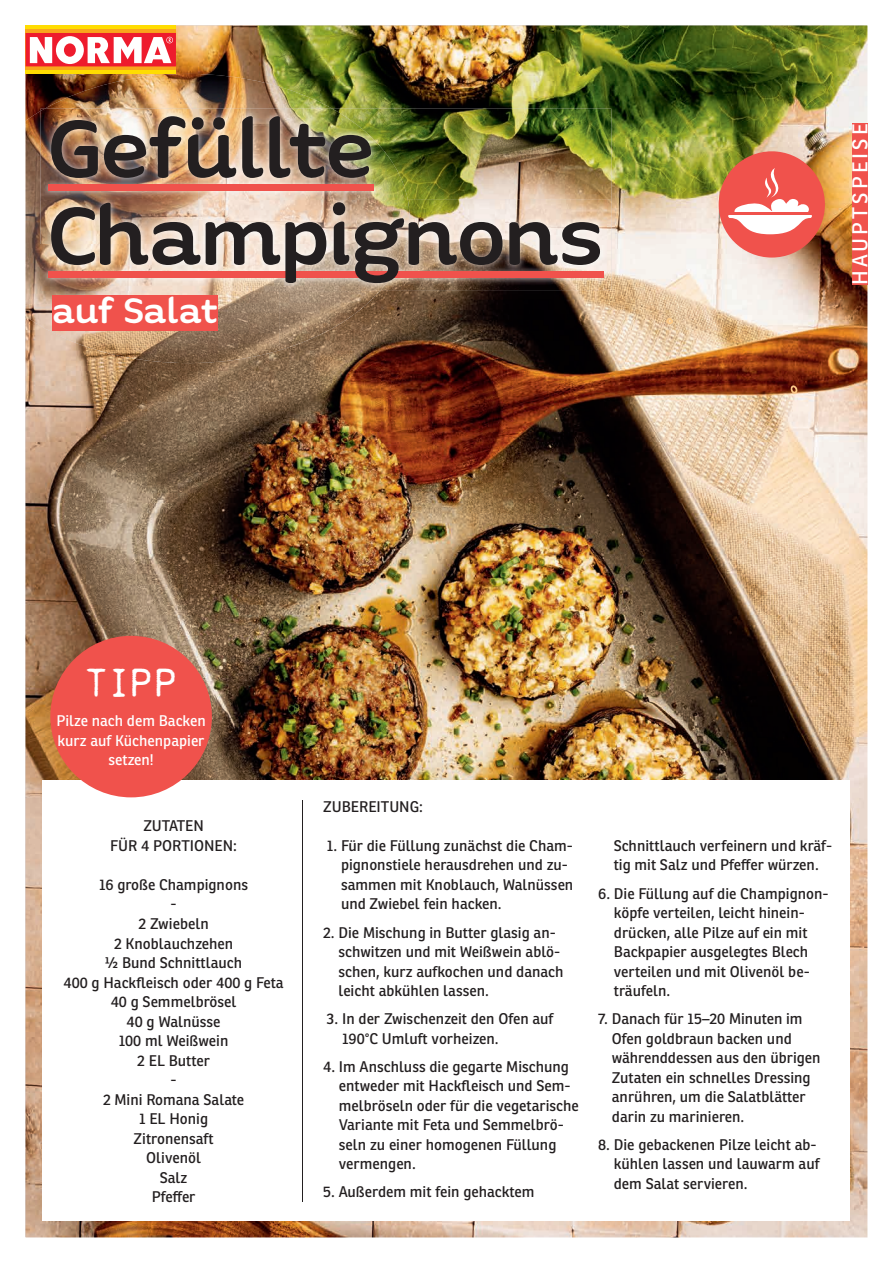
<style>
.page{position:relative;width:893px;height:1263px;background:#fff}
.page>*{position:absolute;margin:0;border:0;box-sizing:border-box;transform-origin:0 0}
.t1{font:500 90px/87px "Quenda";letter-spacing:-.015em;color:#231f20}
.t2{font:500 39px "Quenda";letter-spacing:-.015em;color:#fff}
.t3{font:37.5px "Chainprinter";color:#fff}
.t4{font:21px "Ronnia";letter-spacing:.15em;color:#fff}
.t5{font:15px/19.5px "Ronnia";color:#231f20}
.t6{font:15px/19.5px "Ronnia";color:#fff;text-align:center}
</style>
<div class="page">
<img style="left:26px;top:26px;width:841px;height:1211px">
<div style="left:43px;top:780px;width:807px;height:440px;background:#fff"></div>
<img style="left:45px;top:74px;width:287px;height:35px">
<img style="left:25px;top:121px;width:1px;height:195px">
<img style="left:26px;top:111px;width:50px;height:232px">
<img style="left:76px;top:290px;width:203px;height:73px">
<img style="left:279px;top:290px;width:102px;height:60px">
<svg style="left:790px;top:385px;width:8px;height:9px"></svg>
<svg style="left:666px;top:318px;width:7px;height:6px"></svg>
<img style="left:357px;top:109px;width:254px;height:45px">
<img style="left:410px;top:154px;width:201px;height:45px">
<img style="left:410px;top:199px;width:201px;height:91px">
<img style="left:40px;top:109px;width:317px;height:181px">
<img style="left:357px;top:125px;width:53px;height:165px">
<div style="left:48px;top:185px;width:326px;height:6px;background:#f0524c"></div>
<div style="left:48px;top:272px;width:555px;height:6px;background:#f0524c"></div>
<div style="left:52px;top:295px;width:166px;height:36px;background:#f0524c"></div>
<hr style="left:302px;top:801px;width:1px;height:401px;background:#231f20">
<div style="left:852px;top:124px;width:15px;height:161px;background:#f0524c"></div>
<div style="left:719px;top:151px;width:106px;height:107px;background:#f0524c;border-radius:50%"></div>
<svg style="left:728px;top:168px;width:84px;height:66px"></svg>
<hr style="left:728px;top:213px;width:86px;height:2px;background:#f0524c">
<div style="left:50px;top:636px;width:162px;height:161px;background:#f0524c;border-radius:50%"></div>
<div style="left:26px;top:26px;width:150px;height:48px;background:#ffdc01"></div>
<div style="left:26px;top:29px;width:150px;height:41px;background:linear-gradient(to right,#f9a51b,#f9a51b)"></div>
<div style="left:26px;top:33px;width:150px;height:33px;background:#ee1b2d"></div>
<svg style="left:30px;top:36px;width:143px;height:28px"></svg>
<h1 class="t1" style="left:48px;top:108px;width:557px">Gefüllte<br>Champignons</h1>
<h2 class="t2" style="left:52px;top:287px;width:167px">auf Salat</h2>
<h3 class="t4" style="left:847px;top:285px;width:163px;rotate:-90deg">HAUPTSPEISE</h3>
<h3 class="t3" style="left:84px;top:660px;width:95px">Tipp</h3>
<p class="t6" style="left:56px;top:711px;width:151px">Pilze nach dem Backen kurz auf Küchenpapier setzen!</p>
<p class="t5" style="left:110px;top:816px;width:128px;text-align:center">ZUTATEN<br>FÜR 4 PORTIONEN:</p>
<p class="t5" style="left:64px;top:875px;width:222px;text-align:center">16 große Champignons<br>-<br>2 Zwiebeln<br>2 Knoblauchzehen<br>½ Bund Schnittlauch<br>400 g Hackfleisch oder 400 g Feta<br>40 g Semmelbrösel<br>40 g Walnüsse<br>100 ml Weißwein<br>2 EL Butter<br>-<br>2 Mini Romana Salate<br>1 EL Honig<br>Zitronensaft<br>Olivenöl<br>Salz<br>Pfeffer</p>
<p class="t5" style="left:323px;top:797px;width:101px">ZUBEREITUNG:</p>
<p class="t5" style="left:341px;top:836px;width:234px;text-indent:-14px">1. Für die Füllung zunächst die Cham&shy;pignonstiele herausdrehen und zu&shy;sammen mit Knoblauch, Walnüssen und Zwiebel fein hacken.</p>
<p class="t5" style="left:338px;top:922px;width:227px;text-indent:-15px">2. Die Mischung in Butter glasig an&shy;schwitzen und mit Weißwein ablö&shy;schen, kurz aufkochen und danach leicht abkühlen lassen.</p>
<p class="t5" style="left:342px;top:1009px;width:213px;text-indent:-15px">3. In der Zwischenzeit den Ofen auf<br>190°C Umluft vorheizen.</p>
<p class="t5" style="left:339px;top:1056px;width:241px;text-indent:-16px">4. Im Anschluss die gegarte Mischung entweder mit Hackfleisch und Sem&shy;melbröseln oder für die vegetarische<br>Variante mit Feta und Semmelbrö&shy;seln zu einer homogenen Füllung vermengen.</p>
<p class="t5" style="left:323px;top:1182px;width:213px">5. Außerdem mit fein gehacktem</p>
<p class="t5" style="left:614px;top:836px;width:220px">Schnittlauch verfeinern und kräf&shy;tig mit Salz und Pfeffer würzen.</p>
<p class="t5" style="left:614px;top:883px;width:216px;text-indent:-16px">6. Die Füllung auf die Champignon&shy;köpfe verteilen, leicht hinein&shy;drücken, alle Pilze auf ein mit<br>Backpapier ausgelegtes Blech verteilen und mit Olivenöl be&shy;träufeln.</p>
<p class="t5" style="left:612px;top:1009px;width:210px;text-indent:-14px">7. Danach für 15–20 Minuten im<br>Ofen goldbraun backen und währenddessen aus den übrigen<br>Zutaten ein schnelles Dressing anrühren, um die Salatblätter darin zu marinieren.</p>
<p class="t5" style="left:614px;top:1134px;width:207px;text-indent:-16px">8. Die gebackenen Pilze leicht ab&shy;kühlen lassen und lauwarm auf dem Salat servieren.</p>
</div>
